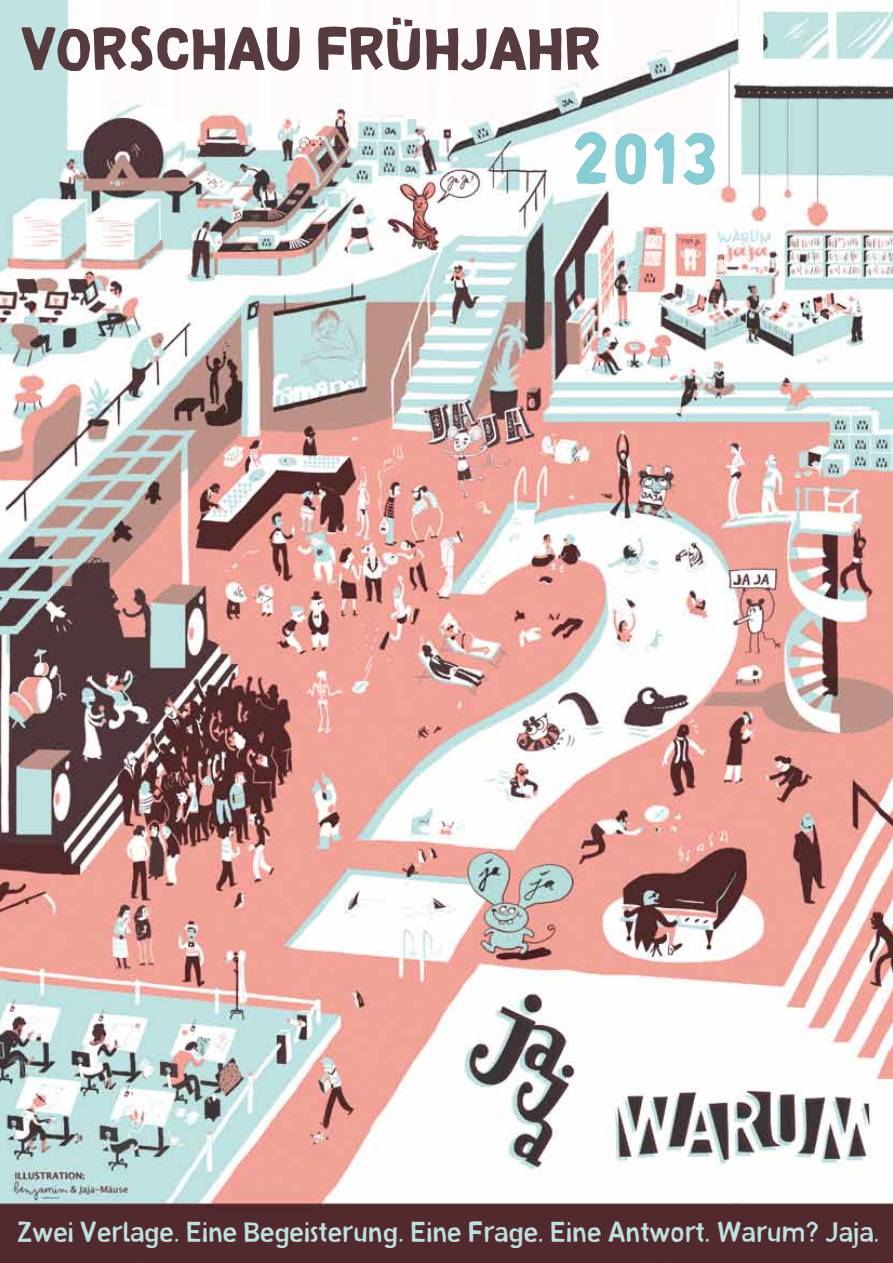
<style>
.page{position:relative;width:893px;height:1263px;background:#fff}
.page>*{position:absolute;margin:0;border:0;box-sizing:border-box;transform-origin:0 0}
.t1{font:75px "Charlottine Grosse";color:#88cdd3}
.t2{font:60px "Charlottine Grosse";letter-spacing:-.02em;color:#563c3f}
.t3{font:30px "Charlottine Mince";letter-spacing:-.04em;color:#bee1e0}
</style>
<div class="page">
<img style="left:0;top:0;width:893px;height:1263px">
<h2 class="t2" style="left:19px;top:13px;width:583px">VORSCHAU FRÜHJAHR</h2>
<h1 class="t1" style="left:571px;top:113px;width:150px">2013</h1>
<p class="t3" style="left:16px;top:1215px;width:866px">Zwei Verlage. Eine Begeisterung. Eine Frage. Eine Antwort. Warum? Jaja.</p>
</div>
